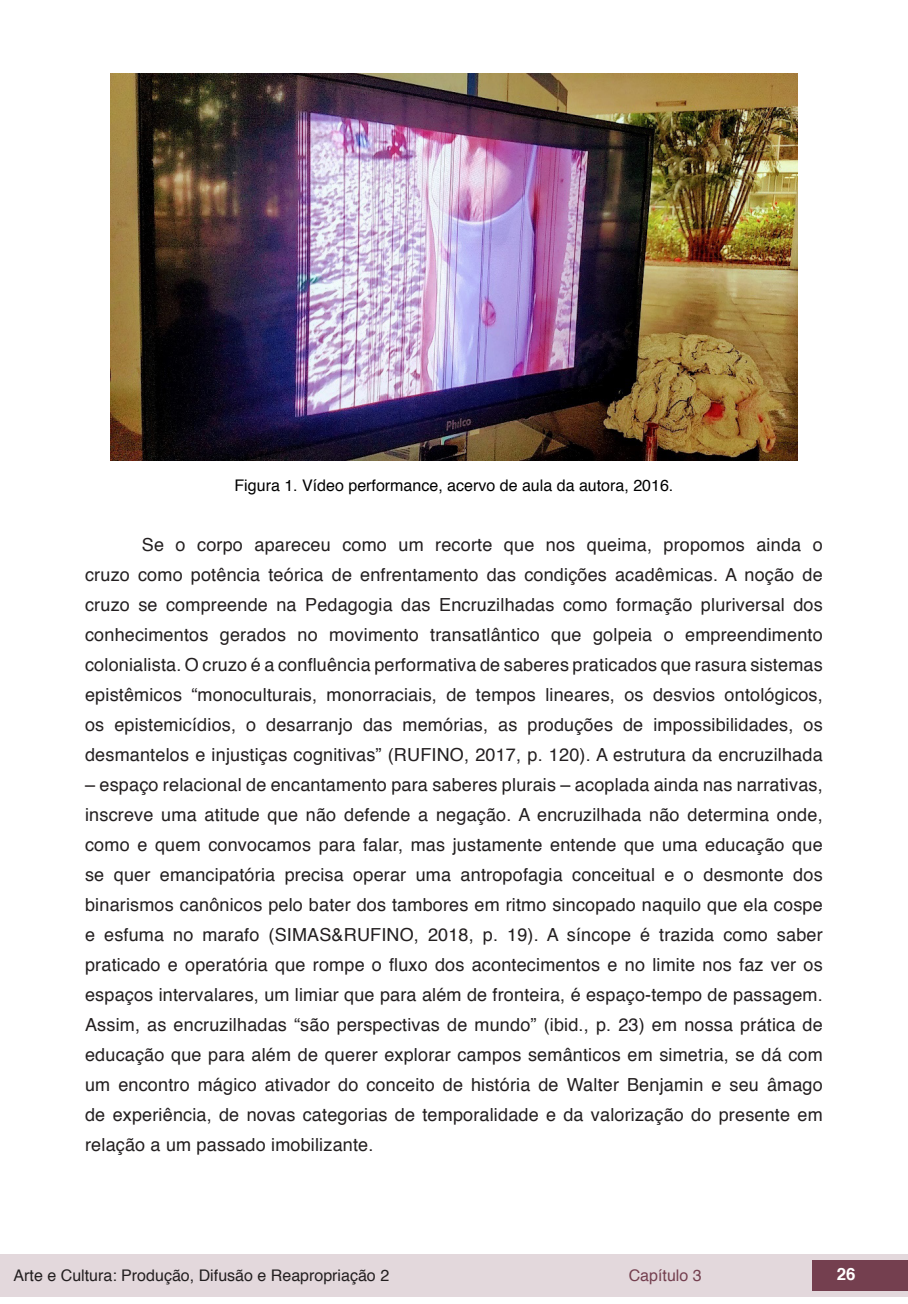
<style>
.page{position:relative;width:908px;height:1304px;background:#fff}
.page>*{position:absolute;margin:0;border:0;box-sizing:border-box;transform-origin:0 0}
.txt{font:18px/30px "Helvetica";letter-spacing:.01em;color:#231f20;text-align:justify}
.t1{font:700 16.8px "Helvetica";color:#fff}
.imagens_graf_tab{font:16px "Helvetica";color:#000}
.t2{font:16px "Helvetica";color:#231f20}
.t3{font:16px "Helvetica";color:#743f4f}
</style>
<div class="page">
<div style="left:0;top:1254px;width:906px;height:43px;background:#e3d8dc"></div>
<div style="left:812px;top:1261px;width:95px;height:30px;background:#743f4f"></div>
<img style="left:111px;top:74px;width:685px;height:387px">
<p class="imagens_graf_tab" style="left:234px;top:473px;width:440px">Figura 1. Vídeo performance, acervo de aula da autora, 2016.</p>
<p class="txt" style="left:85px;top:530px;width:738px;text-indent:57px">Se o corpo apareceu como um recorte que nos queima, propomos ainda o cruzo como potência teórica de enfrentamento das condições acadêmicas. A noção de cruzo se compreende na Pedagogia das Encruzilhadas como formação pluriversal dos conhecimentos gerados no movimento transatlântico que golpeia o empreendimento colonialista. O cruzo é a confluência performativa de saberes praticados que rasura sistemas epistêmicos “monoculturais, monorraciais, de tempos lineares, os desvios ontológicos, os epistemicídios, o desarranjo das memórias, as produções de impossibilidades, os desmantelos e injustiças cognitivas” (RUFINO, 2017, p. 120). A estrutura da encruzilhada</p>
<p class="txt" style="left:85px;top:770px;width:738px">– espaço relacional de encantamento para saberes plurais – acoplada ainda nas narrativas, inscreve uma atitude que não defende a negação. A encruzilhada não determina onde, como e quem convocamos para falar, mas justamente entende que uma educação que se quer emancipatória precisa operar uma antropofagia conceitual e o desmonte dos binarismos canônicos pelo bater dos tambores em ritmo sincopado naquilo que ela cospe e esfuma no marafo (SIMAS&amp;RUFINO, 2018, p. 19). A síncope é trazida como saber praticado e operatória que rompe o fluxo dos acontecimentos e no limite nos faz ver os espaços intervalares, um limiar que para além de fronteira, é espaço-tempo de passagem.<br>Assim, as encruzilhadas “são perspectivas de mundo” (ibid., p. 23) em nossa prática de educação que para além de querer explorar campos semânticos em simetria, se dá com um encontro mágico ativador do conceito de história de Walter Benjamin e seu âmago de experiência, de novas categorias de temporalidade e da valorização do presente em relação a um passado imobilizante.</p>
<p class="t2" style="left:14px;top:1263px;width:377px">Arte e Cultura: Produção, Difusão e Reapropriação 2</p>
<p class="t3" style="left:628px;top:1263px;width:74px">Capítulo 3</p>
<p class="t1" style="left:836px;top:1261px;width:20px">26</p>
</div>
